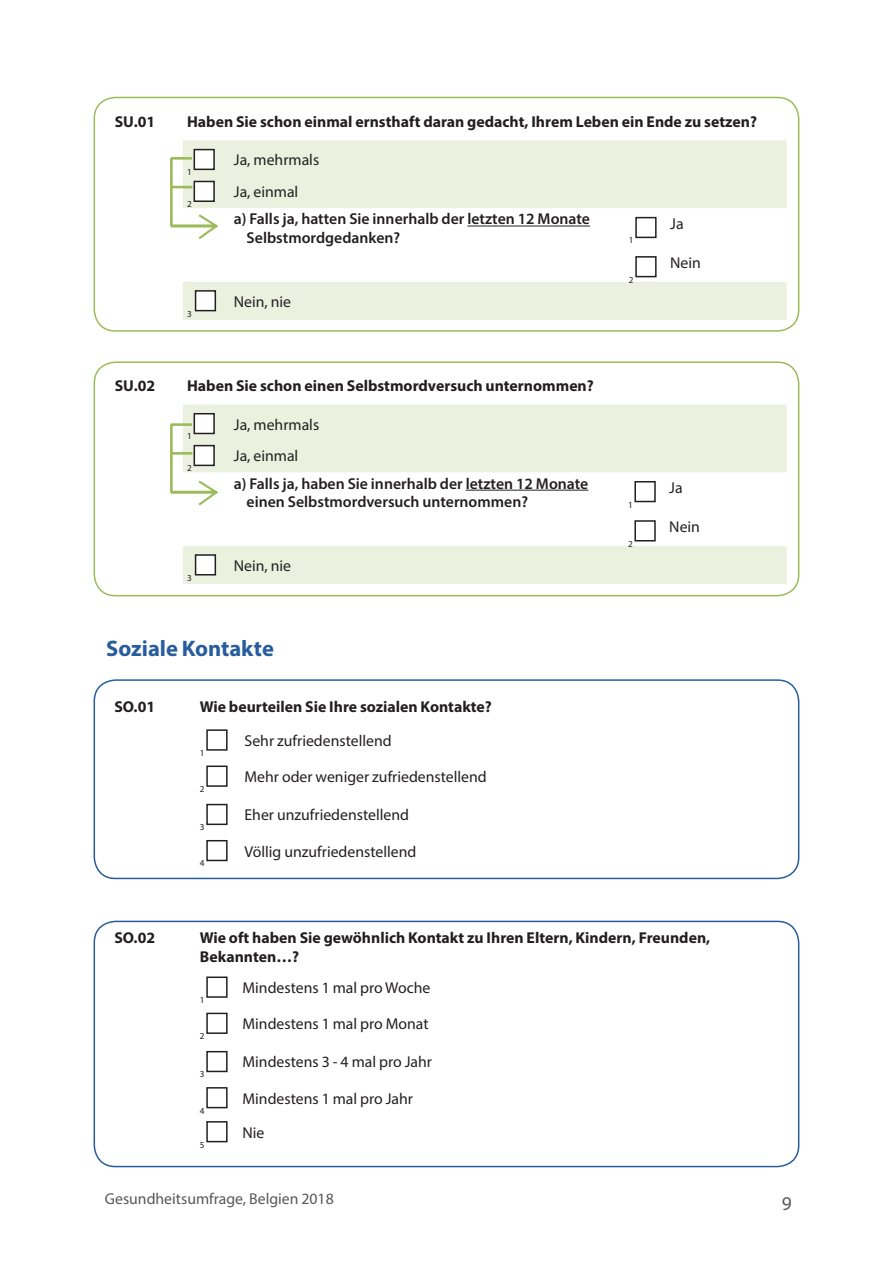
<style>
.page{position:relative;width:893px;height:1263px;background:#fff}
.page>*{position:absolute;margin:0;border:0;box-sizing:border-box;transform-origin:0 0}
.T_1_nl_blu{font:700 22.5px "Myriad Pro";letter-spacing:-.005em;color:#275c9d}
.t1{font:19.5px "Myriad Pro";color:#57585a}
.body_nl{font:15.75px "Myriad Pro";color:#231f20}
.body_nl_gras{font:700 15.75px/18.9px "Myriad Pro";color:#231f20}
.body_nl-2{font:600 15.75px "Myriad Pro";color:#231f20}
.t2{font:15.75px "Myriad Pro";color:#57585a}
.body_nl-3{font:9.15px "Myriad Pro";color:#231f20}
</style>
<div class="page">
<div style="left:183px;top:140px;width:604px;height:180px;background:#ebf1de"></div>
<hr style="left:171px;top:157px;width:21px;height:3px;background:#9bbb59">
<hr style="left:171px;top:224px;width:44px;height:3px;background:#9bbb59">
<hr style="left:170px;top:158px;width:3px;height:68px;background:#9bbb59">
<svg style="left:183px;top:208px;width:604px;height:74px"></svg>
<hr style="left:171px;top:186px;width:21px;height:2px;background:#9bbb59">
<div style="left:194px;top:150px;width:20px;height:19px;background:#fff"></div>
<div style="left:194px;top:149px;width:21px;height:21px;border:2px solid #231f20"></div>
<div style="left:194px;top:181px;width:20px;height:20px;background:#fff"></div>
<div style="left:194px;top:181px;width:21px;height:21px;border:2px solid #231f20"></div>
<hr style="left:467px;top:226px;width:123px;height:1px;background:#231f20">
<div style="left:636px;top:218px;width:20px;height:19px;background:#fff"></div>
<div style="left:635px;top:217px;width:22px;height:21px;border:2px solid #231f20"></div>
<div style="left:636px;top:257px;width:20px;height:20px;background:#fff"></div>
<div style="left:635px;top:256px;width:22px;height:21px;border:2px solid #231f20"></div>
<div style="left:196px;top:291px;width:19px;height:20px;background:#fff"></div>
<div style="left:195px;top:290px;width:21px;height:21px;border:2px solid #231f20"></div>
<div style="left:183px;top:404px;width:604px;height:180px;background:#ebf1de"></div>
<hr style="left:171px;top:423px;width:21px;height:3px;background:#9bbb59">
<hr style="left:171px;top:491px;width:44px;height:3px;background:#9bbb59">
<hr style="left:170px;top:424px;width:3px;height:68px;background:#9bbb59">
<svg style="left:183px;top:472px;width:604px;height:74px"></svg>
<hr style="left:171px;top:452px;width:21px;height:3px;background:#9bbb59">
<div style="left:194px;top:414px;width:20px;height:19px;background:#fff"></div>
<div style="left:194px;top:413px;width:21px;height:21px;border:2px solid #231f20"></div>
<div style="left:194px;top:446px;width:20px;height:19px;background:#fff"></div>
<div style="left:194px;top:445px;width:21px;height:21px;border:2px solid #231f20"></div>
<hr style="left:466px;top:490px;width:122px;height:1px;background:#231f20">
<div style="left:635px;top:482px;width:20px;height:19px;background:#fff"></div>
<div style="left:634px;top:481px;width:22px;height:21px;border:2px solid #231f20"></div>
<div style="left:635px;top:521px;width:20px;height:20px;background:#fff"></div>
<div style="left:634px;top:520px;width:22px;height:21px;border:2px solid #231f20"></div>
<div style="left:196px;top:555px;width:19px;height:20px;background:#fff"></div>
<div style="left:195px;top:554px;width:21px;height:21px;border:2px solid #231f20"></div>
<div style="left:206px;top:729px;width:22px;height:22px;border:2px solid #231f20"></div>
<div style="left:206px;top:765px;width:22px;height:22px;border:2px solid #231f20"></div>
<div style="left:206px;top:804px;width:22px;height:21px;border:2px solid #231f20"></div>
<div style="left:206px;top:840px;width:22px;height:21px;border:2px solid #231f20"></div>
<div style="left:206px;top:976px;width:22px;height:22px;border:2px solid #231f20"></div>
<div style="left:206px;top:1013px;width:22px;height:21px;border:2px solid #231f20"></div>
<div style="left:206px;top:1051px;width:22px;height:21px;border:2px solid #231f20"></div>
<div style="left:206px;top:1087px;width:22px;height:21px;border:2px solid #231f20"></div>
<div style="left:206px;top:1121px;width:22px;height:21px;border:2px solid #231f20"></div>
<div style="left:94px;top:97px;width:705px;height:235px;border:2px solid #9bbb59;border-radius:21px"></div>
<div style="left:94px;top:361px;width:705px;height:235px;border:2px solid #9bbb59;border-radius:21px"></div>
<div style="left:94px;top:679px;width:705px;height:200px;border:2px solid #275c9d;border-radius:21px"></div>
<div style="left:94px;top:921px;width:705px;height:246px;border:2px solid #275c9d;border-radius:21px"></div>
<p class="body_nl_gras" style="left:115px;top:111px;width:42px">SU.01</p>
<p class="body_nl_gras" style="left:187px;top:111px;width:571px">Haben Sie schon einmal ernsthaft daran gedacht, Ihrem Leben ein Ende zu setzen?</p>
<p class="body_nl-3" style="left:187px;top:167px;width:6px">1</p>
<p class="body_nl" style="left:234px;top:150px;width:87px">Ja, mehrmals</p>
<p class="body_nl-3" style="left:187px;top:199px;width:6px">2</p>
<p class="body_nl-3" style="left:187px;top:308px;width:6px">3</p>
<p class="body_nl" style="left:234px;top:182px;width:66px">Ja, einmal</p>
<p class="body_nl-2" style="left:234px;top:209px;width:358px">a) Falls ja, hatten Sie innerhalb der letzten 12 Monate</p>
<p class="body_nl-2" style="left:247px;top:228px;width:155px">Selbstmordgedanken?</p>
<p class="body_nl-3" style="left:629px;top:235px;width:6px">1</p>
<p class="body_nl" style="left:234px;top:292px;width:59px">Nein, nie</p>
<p class="body_nl-3" style="left:629px;top:274px;width:6px">2</p>
<p class="body_nl_gras" style="left:115px;top:375px;width:42px">SU.02</p>
<p class="body_nl_gras" style="left:187px;top:375px;width:408px">Haben Sie schon einen Selbstmordversuch unternommen?</p>
<p class="body_nl-3" style="left:187px;top:431px;width:6px">1</p>
<p class="body_nl-3" style="left:187px;top:463px;width:6px">2</p>
<p class="body_nl-3" style="left:187px;top:572px;width:6px">3</p>
<p class="body_nl" style="left:234px;top:414px;width:87px">Ja, mehrmals</p>
<p class="body_nl" style="left:234px;top:446px;width:66px">Ja, einmal</p>
<p class="body_nl-2" style="left:234px;top:473px;width:356px">a) Falls ja, haben Sie innerhalb der letzten 12 Monate</p>
<p class="body_nl-2" style="left:247px;top:492px;width:283px">einen Selbstmordversuch unternommen?</p>
<p class="body_nl-3" style="left:628px;top:499px;width:6px">1</p>
<p class="body_nl" style="left:234px;top:556px;width:59px">Nein, nie</p>
<p class="body_nl-3" style="left:628px;top:538px;width:6px">2</p>
<p class="T_1_nl_blu" style="left:106px;top:633px;width:169px">Soziale Kontakte</p>
<p class="body_nl_gras" style="left:114px;top:697px;width:42px">SO.01</p>
<p class="body_nl_gras" style="left:200px;top:697px;width:294px">Wie beurteilen Sie Ihre sozialen Kontakte?</p>
<p class="body_nl-3" style="left:200px;top:747px;width:6px">1</p>
<p class="body_nl" style="left:244px;top:731px;width:149px">Sehr zufriedenstellend</p>
<p class="body_nl-3" style="left:200px;top:783px;width:6px">2</p>
<p class="body_nl-3" style="left:200px;top:822px;width:6px">3</p>
<p class="body_nl-3" style="left:200px;top:858px;width:6px">4</p>
<p class="body_nl" style="left:244px;top:767px;width:244px">Mehr oder weniger zufriedenstellend</p>
<p class="body_nl" style="left:244px;top:805px;width:166px">Eher unzufriedenstellend</p>
<p class="body_nl" style="left:244px;top:841px;width:173px">Völlig unzufriedenstellend</p>
<p class="body_nl" style="left:670px;top:214px;width:15px">Ja</p>
<p class="body_nl" style="left:670px;top:253px;width:32px">Nein</p>
<p class="body_nl" style="left:669px;top:478px;width:15px">Ja</p>
<p class="body_nl" style="left:669px;top:517px;width:32px">Nein</p>
<p class="body_nl_gras" style="left:114px;top:927px;width:42px">SO.02</p>
<p class="body_nl_gras" style="left:200px;top:927px;width:512px">Wie oft haben Sie gewöhnlich Kontakt zu Ihren Eltern, Kindern, Freunden,<br>Bekannten…?</p>
<p class="body_nl-3" style="left:200px;top:994px;width:6px">1</p>
<p class="body_nl" style="left:242px;top:978px;width:190px">Mindestens 1 mal pro Woche</p>
<p class="body_nl-3" style="left:200px;top:1030px;width:6px">2</p>
<p class="body_nl-3" style="left:200px;top:1069px;width:6px">3</p>
<p class="body_nl-3" style="left:200px;top:1105px;width:6px">4</p>
<p class="body_nl-3" style="left:200px;top:1139px;width:6px">5</p>
<p class="body_nl" style="left:242px;top:1014px;width:188px">Mindestens 1 mal pro Monat</p>
<p class="body_nl" style="left:242px;top:1052px;width:191px">Mindestens 3 - 4 mal pro Jahr</p>
<p class="body_nl" style="left:242px;top:1088px;width:172px">Mindestens 1 mal pro Jahr</p>
<p class="body_nl" style="left:242px;top:1123px;width:24px">Nie</p>
<p class="t2" style="left:105px;top:1189px;width:230px">Gesundheitsumfrage, Belgien 2018</p>
<p class="t1" style="left:782px;top:1191px;width:12px">9</p>
</div>
